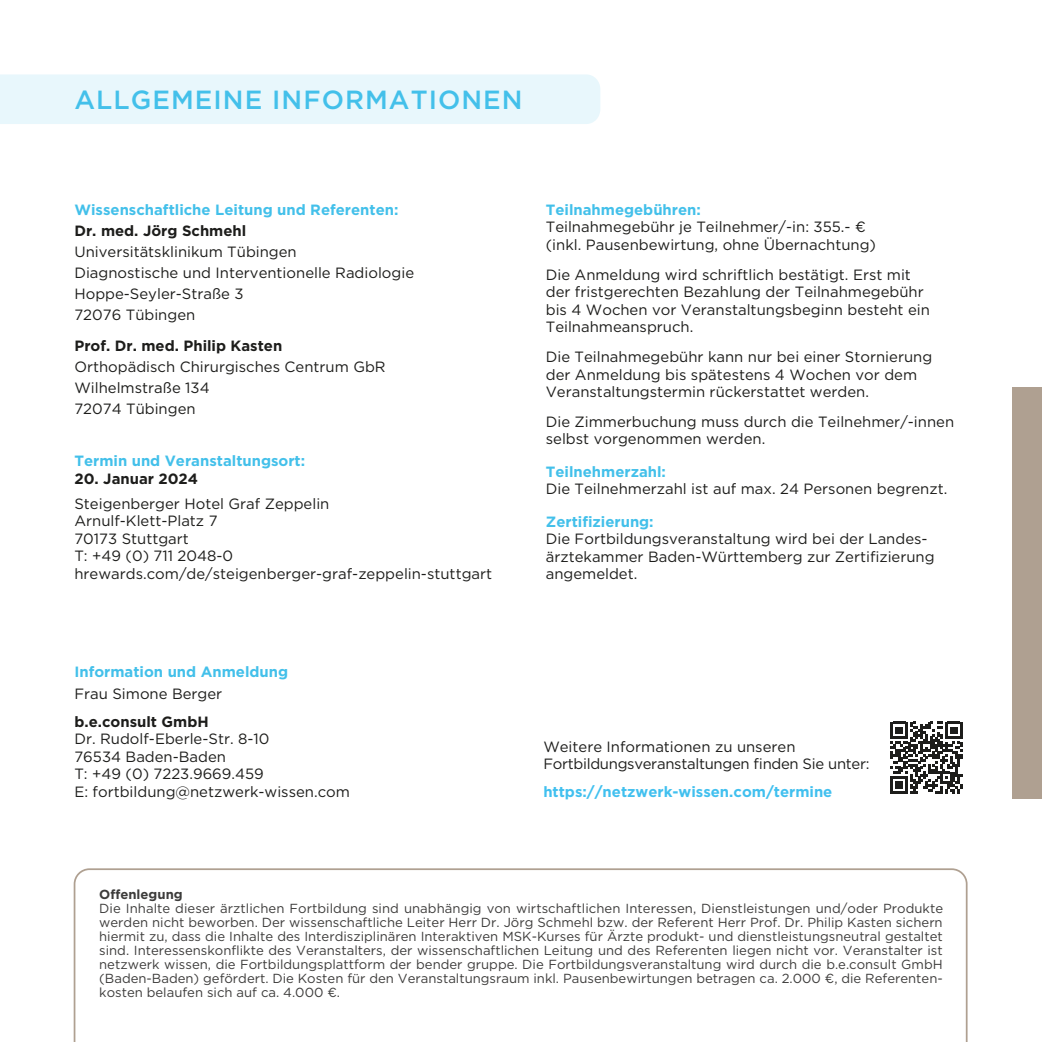
<style>
.page{position:relative;width:1042px;height:1042px;background:#fff}
.page>*{position:absolute;margin:0;border:0;box-sizing:border-box;transform-origin:0 0}
.t1{font:500 26.25px "Gotham";letter-spacing:.04em;color:#43c0ea}
.t2{font:14.88px/17.5px "Gotham";color:#1d1d1b}
.t3{font:700 14.88px "Gotham";color:#43c0ea}
.t4{font:14.88px/17.5px "Gotham";letter-spacing:-.02em;color:#1d1d1b}
.t5{font:700 14.88px "Gotham";color:#1d1d1b}
.t6{font:700 14.88px "Gotham";color:#41c0ef}
.t7{font:13.12px/14px "Gotham";color:#3d3c3b;text-align:justify}
.t8{font:700 13.12px "Gotham";color:#3d3c3b}
</style>
<div class="page">
<svg style="left:74px;top:868px;width:893px;height:174px"></svg>
<svg style="left:890px;top:721px;width:72px;height:73px"></svg>
<div style="left:1012px;top:387px;width:30px;height:412px;background:#afa091"></div>
<div style="left:0;top:74px;width:600px;height:50px;background:#e8f7fc"></div>
<h1 class="t1" style="left:74px;top:83px;width:450px">ALLGEMEINE INFORMATIONEN</h1>
<p class="t3" style="left:74px;top:200px;width:326px">Wissenschaftliche Leitung und Referenten:</p>
<p class="t5" style="left:74px;top:221px;width:173px">Dr. med. Jörg Schmehl</p>
<p class="t2" style="left:74px;top:241px;width:341px;line-height:21px">Universitätsklinikum Tübingen<br>Diagnostische und Interventionelle Radiologie<br>Hoppe-Seyler-Straße 3<br>72076 Tübingen</p>
<p class="t5" style="left:74px;top:336px;width:209px">Prof. Dr. med. Philip Kasten</p>
<p class="t2" style="left:74px;top:356px;width:313px;line-height:21px">Orthopädisch Chirurgisches Centrum GbR<br>Wilhelmstraße 134<br>72074 Tübingen</p>
<p class="t3" style="left:74px;top:451px;width:232px">Termin und Veranstaltungsort:</p>
<p class="t5" style="left:74px;top:469px;width:125px">20. Januar 2024</p>
<p class="t2" style="left:74px;top:494px;width:419px">Steigenberger Hotel Graf Zeppelin<br>Arnulf-Klett-Platz 7<br>70173 Stuttgart<br>T: +49 (0) 711 2048-0 hrewards.com/de/steigenberger-graf-zeppelin-stuttgart</p>
<p class="t3" style="left:546px;top:200px;width:157px">Teilnahmegebühren:</p>
<p class="t2" style="left:546px;top:218px;width:332px">Teilnahmegebühr je Teilnehmer/-in: 355.- € (inkl. Pausenbewirtung, ohne Übernachtung)</p>
<p class="t2" style="left:546px;top:265px;width:386px">Die Anmeldung wird schriftlich bestätigt. Erst mit der fristgerechten Bezahlung der Teilnahmegebühr bis 4 Wochen vor Veranstaltungsbeginn besteht ein Teilnahmeanspruch.</p>
<p class="t2" style="left:546px;top:348px;width:388px">Die Teilnahmegebühr kann nur bei einer Stornierung der Anmeldung bis spätestens 4 Wochen vor dem<br>Veranstaltungstermin rückerstattet werden.</p>
<p class="t2" style="left:546px;top:413px;width:410px">Die Zimmerbuchung muss durch die Teilnehmer/-innen selbst vorgenommen werden.</p>
<p class="t3" style="left:546px;top:462px;width:122px">Teilnehmerzahl:</p>
<p class="t2" style="left:546px;top:480px;width:403px">Die Teilnehmerzahl ist auf max. 24 Personen begrenzt.</p>
<p class="t3" style="left:546px;top:511px;width:109px">Zertifizierung:</p>
<p class="t2" style="left:546px;top:530px;width:390px">Die Fortbildungsveranstaltung wird bei der Landes&shy;ärztekammer Baden-Württemberg zur Zertifizierung angemeldet.</p>
<p class="t3" style="left:74px;top:662px;width:215px">Information und Anmeldung</p>
<p class="t2" style="left:74px;top:685px;width:149px">Frau Simone Berger</p>
<p class="t5" style="left:74px;top:712px;width:136px">b.e.consult GmbH</p>
<p class="t2" style="left:74px;top:730px;width:277px">Dr. Rudolf-Eberle-Str. 8-10<br>76534 Baden-Baden<br>T: +49 (0) 7223.9669.459<br>E: fortbildung@netzwerk-wissen.com</p>
<p class="t4" style="left:543px;top:737px;width:328px">Weitere Informationen zu unseren<br>Fortbildungsveranstaltungen finden Sie unter:</p>
<p class="t6" style="left:543px;top:781px;width:291px">https://netzwerk-wissen.com/termine</p>
<p class="t8" style="left:99px;top:886px;width:85px">Offenlegung</p>
<p class="t7" style="left:99px;top:901px;width:845px">Die Inhalte dieser ärztlichen Fortbildung sind unabhängig von wirtschaftlichen Interessen, Dienstleistungen und/oder Produkte werden nicht beworben. Der wissenschaftliche Leiter Herr Dr. Jörg Schmehl bzw. der Referent Herr Prof. Dr. Philip Kasten sichern hiermit zu, dass die Inhalte des Interdisziplinären Interaktiven MSK-Kurses für Ärzte produkt- und dienstleistungsneutral gestaltet sind. Interessenskonflikte des Veranstalters, der wissenschaftlichen Leitung und des Referenten liegen nicht vor. Veranstalter ist netzwerk wissen, die Fortbildungsplattform der bender gruppe. Die Fortbildungsveranstaltung wird durch die b.e.consult GmbH (Baden-Baden) gefördert. Die Kosten für den Veranstaltungsraum inkl. Pausenbewirtungen betragen ca. 2.000 €, die Referenten&shy;kosten belaufen sich auf ca. 4.000 €.</p>
</div>
